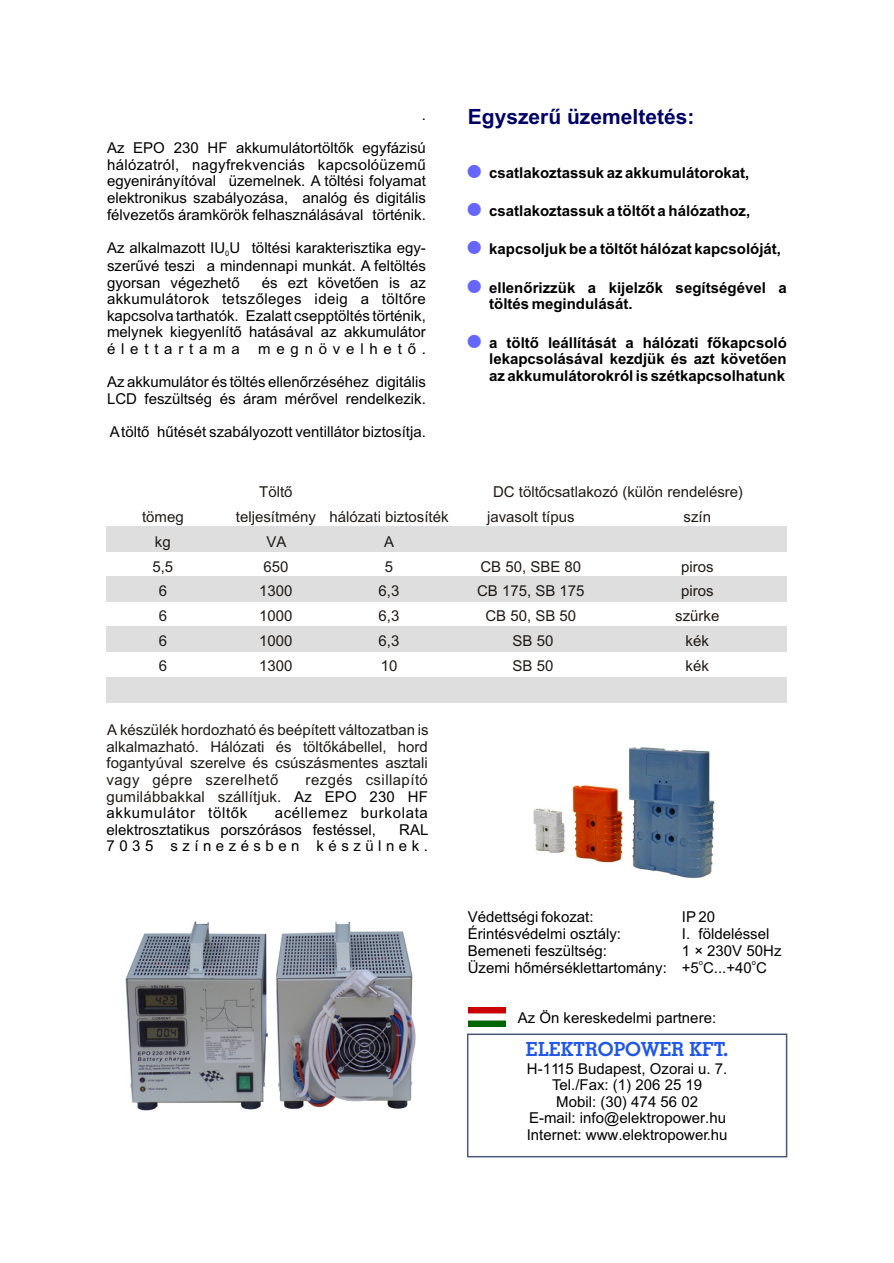
<style>
.page{position:relative;width:894px;height:1263px;background:#fff}
.page>*{position:absolute;margin:0;border:0;box-sizing:border-box;transform-origin:0 0}
.t1{font:700 21px "Arial HU";color:#006}
.t2{font:700 19.5px "Geo Slab 703 Md BT";color:#2157e6}
.t3{font:15px/16.6px "Arial HU";color:#000}
.t4{font:15px/16.6px "Arial HU";color:#1f1a17;text-align:justify}
.t5{font:700 15px/16.6px "Arial HU";color:#000}
.t6{font:15px/16.6px "Arial HU";letter-spacing:.3em;color:#000;text-align:right}
.t7{font:7.5px "Arial HU";color:#000}
.s1{font-family:"Arial"}
.s2{color:#000}
</style>
<div class="page">
<div style="left:106px;top:577px;width:681px;height:25px;background:#dedede"></div>
<div style="left:106px;top:627px;width:681px;height:25px;background:#dedede"></div>
<div style="left:106px;top:677px;width:681px;height:25px;background:#dedede"></div>
<div style="left:106px;top:526px;width:681px;height:25px;background:#dedede"></div>
<div style="left:467px;top:1034px;width:320px;height:123px;border:2px solid #4a5778"></div>
<img style="left:469px;top:1008px;width:36px;height:18px">
<img style="left:533px;top:747px;width:182px;height:132px">
<img style="left:125px;top:921px;width:291px;height:190px">
<p class="t3" style="left:422px;top:108px;width:6px">.</p>
<p class="t3" style="left:107px;top:141px;width:320px;text-align:justify">Az EPO 230 HF akkumulátortöltõk egyfázisú hálózatról, nagyfrekvenciás kapcsolóüzemû egyenirányítóval üzemelnek. A töltési folyamat elektronikus szabályozása, analóg és digitális félvezetõs áramkörök felhasználásával történik.</p>
<p class="t3" style="left:107px;top:241px;width:320px">Az alkalmazott IU U töltési karakterisztika egy<span class="s1">-</span></p>
<p class="t7" style="left:225px;top:251px;width:6px">0</p>
<p class="t3" style="left:107px;top:259px;width:320px">szerûvé teszi a mindennapi munkát. A feltöltés gyorsan végezhetõ</p>
<p class="t3" style="left:107px;top:275px;width:320px;text-align:justify;text-indent:155px">és ezt követõen is az akkumulátorok tetszõleges ideig a töltõre kapcsolva tarthatók. Ezalatt csepptöltés történik, melynek kiegyenlítõ hatásával az akkumulátor élettartama megnövelhetõ.</p>
<p class="t3" style="left:107px;top:375px;width:320px">Az akkumulátor és töltés ellenõrzéséhez digitális<br>LCD feszültség és áram mérõvel rendelkezik.</p>
<p class="t3" style="left:110px;top:425px;width:317px">A töltõ hûtését szabályozott ventillátor biztosítja.</p>
<h1 class="t1" style="left:468px;top:109px;width:228px">Egyszerû üzemeltetés:</h1>
<p class="t5" style="left:489px;top:166px;width:262px">csatlakoztassuk az akkumulátorokat,</p>
<p class="t5" style="left:489px;top:204px;width:263px">csatlakoztassuk a töltõt a hálózathoz,</p>
<p class="t5" style="left:489px;top:242px;width:293px">kapcsoljuk be a töltõt hálózat kapcsolóját,</p>
<p class="t5" style="left:489px;top:280px;width:299px">ellenõrizzük a kijelzõk segítségével a töltés megindulását.</p>
<p class="t5" style="left:489px;top:335px;width:299px;text-align:justify">a töltõ leállítását a hálózati fõkapcsoló lekapcsolásával kezdjük és azt követõen az akkumulátorokról is szétkapcsolhatunk</p>
<p class="t4" style="left:259px;top:485px;width:35px">Töltõ</p>
<p class="t4" style="left:493px;top:485px;width:252px"><span class="s1">DC</span> töltõcsatlakozó (külön rendelésre)</p>
<p class="t4" style="left:142px;top:509px;width:43px">tömeg</p>
<p class="t4" style="left:236px;top:509px;width:214px">teljesítmény hálózati biztosíték</p>
<p class="t4" style="left:487px;top:509px;width:89px">javasolt típus</p>
<p class="t4" style="left:684px;top:509px;width:29px">szín</p>
<p class="t4" style="left:155px;top:534px;width:17px">kg</p>
<p class="t4" style="left:267px;top:534px;width:22px">VA</p>
<p class="t4" style="left:384px;top:534px;width:12px">A</p>
<p class="t4" style="left:152px;top:559px;width:22px">5,5</p>
<p class="t4" style="left:263px;top:559px;width:27px">650</p>
<p class="t4" style="left:385px;top:559px;width:10px">5</p>
<p class="t4" style="left:480px;top:559px;width:102px">CB 50, SBE 80</p>
<p class="t4" style="left:681px;top:559px;width:34px">piros</p>
<p class="t4" style="left:159px;top:584px;width:10px">6</p>
<p class="t4" style="left:259px;top:584px;width:35px">1300</p>
<p class="t4" style="left:379px;top:584px;width:22px">6,3</p>
<p class="t4" style="left:477px;top:584px;width:109px">CB 175, SB 175</p>
<p class="t4" style="left:681px;top:584px;width:34px">piros</p>
<p class="t4" style="left:159px;top:609px;width:10px">6</p>
<p class="t4" style="left:259px;top:609px;width:35px">1000</p>
<p class="t4" style="left:379px;top:609px;width:22px">6,3</p>
<p class="t4" style="left:485px;top:609px;width:92px">CB 50, SB 50</p>
<p class="t4" style="left:675px;top:609px;width:46px">szürke</p>
<p class="t4" style="left:159px;top:634px;width:10px">6</p>
<p class="t4" style="left:259px;top:634px;width:35px">1000</p>
<p class="t4" style="left:379px;top:634px;width:22px">6,3</p>
<p class="t4" style="left:513px;top:634px;width:42px">SB 50</p>
<p class="t4" style="left:686px;top:634px;width:25px">kék</p>
<p class="t4" style="left:159px;top:659px;width:10px">6</p>
<p class="t4" style="left:259px;top:659px;width:35px">1300</p>
<p class="t4" style="left:381px;top:659px;width:18px">10</p>
<p class="t4" style="left:513px;top:659px;width:42px">SB 50</p>
<p class="t4" style="left:686px;top:659px;width:25px">kék</p>
<p class="t4" style="left:107px;top:723px;width:324px">A készülék hordozható és beépített változatban is alkalmazható. Hálózati és töltõkábellel, hord fogantyúval szerelve és csúszásmentes asztali vagy gépre szerelhetõ</p>
<p class="t4" style="left:107px;top:773px;width:323px;text-indent:199px">rezgés csillapító gumilábbakkal szállítjuk. <span class="s2">Az EPO 230 HF akkumulátor töltõk</span></p>
<p class="t3" style="left:107px;top:806px;width:323px;text-indent:168px">acéllemez burkolata elektrosztatikus porszórásos festéssel,</p>
<p class="t6" style="left:107px;top:823px;width:323px">RAL<br>7035 színezésben készülnek.</p>
<p class="t3" style="left:468px;top:910px;width:127px">Védettségi fokozat:</p>
<p class="t3" style="left:682px;top:910px;width:35px">IP 20</p>
<p class="t3" style="left:468px;top:927px;width:155px">Érintésvédelmi osztály:</p>
<p class="t3" style="left:682px;top:927px;width:89px">I. földeléssel</p>
<p class="t3" style="left:468px;top:943px;width:141px">Bemeneti feszültség:</p>
<p class="t3" style="left:682px;top:943px;width:101px">1 × 230V 50Hz</p>
<p class="t7" style="left:699px;top:960px;width:6px">o</p>
<p class="t7" style="left:752px;top:960px;width:6px">o</p>
<p class="t3" style="left:468px;top:961px;width:301px">Üzemi hõmérséklettartomány: +5 C...+40 C</p>
<p class="t3" style="left:518px;top:1011px;width:200px">Az Ön kereskedelmi partnere:</p>
<p class="t3" style="left:527px;top:1061px;width:202px;text-align:center">H-1115 Budapest, Ozorai u. 7.<br>Tel./Fax: (1) 206 25 19<br>Mobil: (30) 474 56 02<br>E-mail: info@elektropower.hu<br>Internet: www.elektropower.hu</p>
<h2 class="t2" style="left:526px;top:1041px;width:204px">ELEKTROPOWER KFT.</h2>
</div>
